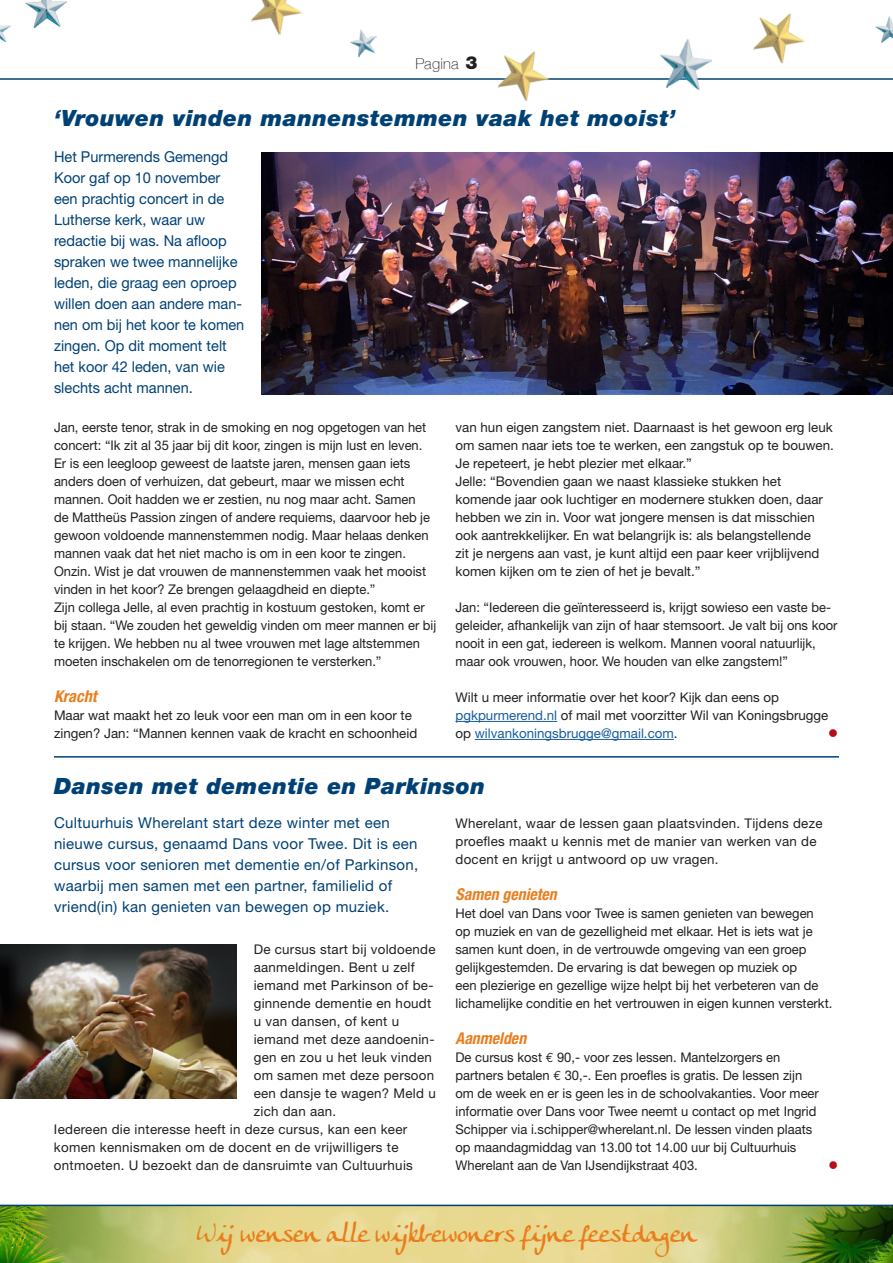
<style>
.page{position:relative;width:893px;height:1263px;background:#fff}
.page>*{position:absolute;margin:0;border:0;box-sizing:border-box;transform-origin:0 0}
.t1{font:25.35px "Anke Calligraphic FG";letter-spacing:.02em;color:#ea7e1d}
.t2{font:italic 900 22.5px "Helvetica Neue";letter-spacing:.02em;color:#004175}
.t3{font:italic 700 condensed 16.35px "Helvetica Neue";color:#ea7e1d}
.t4{font:15px/21px "Helvetica Neue";color:#004175}
.t5{font:15px/21px "Helvetica Neue";letter-spacing:.02em;color:#004175}
.t6{font:100 15px "Helvetica Neue";letter-spacing:.02em;color:#231f20}
.t7{font:13.35px/18px "Helvetica Neue";color:#231f20}
.t8{font:13.35px/18px "Helvetica Neue";letter-spacing:.02em;color:#231f20}
.t9{font:13.35px "Wingdings";color:#b50e1a}
.s1{font-weight:900;font-size:18px}
.s2{color:#175d9e}
.s3{font-family:"Euro Mono"}
</style>
<div class="page">
<img style="left:0;top:1206px;width:893px;height:57px">
<hr style="left:0;top:78px;width:893px;height:2px;background:#004175">
<hr style="left:0;top:1205px;width:893px;height:1px;background:#004175">
<img style="left:350px;top:29px;width:27px;height:29px">
<img style="left:876px;top:16px;width:17px;height:27px">
<img style="left:26px;top:0;width:40px;height:27px">
<img style="left:656px;top:39px;width:58px;height:52px">
<img style="left:251px;top:0;width:52px;height:35px">
<img style="left:488px;top:51px;width:70px;height:50px">
<img style="left:753px;top:13px;width:52px;height:51px">
<img style="left:0;top:25px;width:10px;height:17px">
<img style="left:261px;top:152px;width:632px;height:242px">
<hr style="left:455px;top:721px;width:102px;height:1px;background:#175d9e">
<hr style="left:475px;top:739px;width:199px;height:1px;background:#175d9e">
<img style="left:0;top:944px;width:237px;height:154px">
<hr style="left:54px;top:756px;width:785px;height:2px;background:#004175">
<p class="t6" style="left:415px;top:52px;width:63px">Pagina <span class="s1">3</span></p>
<h2 class="t2" style="left:54px;top:104px;width:623px">‘Vrouwen vinden mannenstemmen vaak het mooist’</h2>
<p class="t4" style="left:54px;top:146px;width:192px">Het Purmerends Gemengd<br>Koor gaf op 10 november een prachtig concert in de<br>Lutherse kerk, waar uw redactie bij was. Na afloop spraken we twee mannelijke leden, die graag een oproep willen doen aan andere man&shy;nen om bij het koor te komen zingen. Op dit moment telt het koor 42 leden, van wie slechts acht mannen.</p>
<p class="t7" style="left:54px;top:418px;width:384px">Jan, eerste tenor, strak in de smoking en nog opgetogen van het concert: “Ik zit al 35 jaar bij dit koor, zingen is mijn lust en leven.<br>Er is een leegloop geweest de laatste jaren, mensen gaan iets anders doen of verhuizen, dat gebeurt, maar we missen echt mannen. Ooit hadden we er zestien, nu nog maar acht. Samen<br>de Mattheüs Passion zingen of andere requiems, daarvoor heb je gewoon voldoende mannenstemmen nodig. Maar helaas denken mannen vaak dat het niet macho is om in een koor te zingen.<br>Onzin. Wist je dat vrouwen de mannenstemmen vaak het mooist vinden in het koor? Ze brengen gelaagdheid en diepte.”<br>Zijn collega Jelle, al even prachtig in kostuum gestoken, komt er bij staan. “We zouden het geweldig vinden om meer mannen er bij te krijgen. We hebben nu al twee vrouwen met lage altstemmen moeten inschakelen om de tenorregionen te versterken.”</p>
<p class="t3" style="left:54px;top:686px;width:44px">Kracht</p>
<p class="t7" style="left:54px;top:706px;width:365px">Maar wat maakt het zo leuk voor een man om in een koor te zingen? Jan: “Mannen kennen vaak de kracht en schoonheid</p>
<p class="t7" style="left:455px;top:418px;width:380px">van hun eigen zangstem niet. Daarnaast is het gewoon erg leuk om samen naar iets toe te werken, een zangstuk op te bouwen.<br>Je repeteert, je hebt plezier met elkaar.”<br>Jelle: “Bovendien gaan we naast klassieke stukken het komende jaar ook luchtiger en modernere stukken doen, daar hebben we zin in. Voor wat jongere mensen is dat misschien ook aantrekkelijker. En wat belangrijk is: als belangstellende<br>zit je nergens aan vast, je kunt altijd een paar keer vrijblijvend komen kijken om te zien of het je bevalt.”</p>
<p class="t7" style="left:455px;top:598px;width:384px">Jan: “Iedereen die geïnteresseerd is, krijgt sowieso een vaste be&shy;geleider, afhankelijk van zijn of haar stemsoort. Je valt bij ons koor nooit in een gat, iedereen is welkom. Mannen vooral natuurlijk, maar ook vrouwen, hoor. We houden van elke zangstem!”</p>
<p class="t7" style="left:455px;top:688px;width:374px">Wilt u meer informatie over het koor? Kijk dan eens op <span class="s2">pgkpurmerend.nl</span> of mail met voorzitter Wil van Koningsbrugge op <span class="s2">wilvankoningsbrugge@gmail.com</span>.</p>
<p class="t9" style="left:828px;top:726px;width:11px">●</p>
<h2 class="t2" style="left:54px;top:772px;width:433px">Dansen met dementie en Parkinson</h2>
<p class="t5" style="left:54px;top:812px;width:366px">Cultuurhuis Wherelant start deze winter met een nieuwe cursus, genaamd Dans voor Twee. Dit is een cursus voor senioren met dementie en/of Parkinson, waarbij men samen met een partner, familielid of vriend(in) kan genieten van bewegen op muziek.</p>
<p class="t8" style="left:254px;top:940px;width:183px">De cursus start bij voldoende</p>
<p class="t8" style="left:254px;top:958px;width:162px">aanmeldingen. Bent u zelf</p>
<p class="t8" style="left:254px;top:976px;width:181px">iemand met Parkinson of be-</p>
<p class="t8" style="left:254px;top:994px;width:179px">ginnende dementie en houdt</p>
<p class="t8" style="left:254px;top:1012px;width:147px">u van dansen, of kent u</p>
<p class="t8" style="left:254px;top:1030px;width:182px">iemand met deze aandoenin-</p>
<p class="t8" style="left:254px;top:1048px;width:180px">gen en zou u het leuk vinden</p>
<p class="t8" style="left:254px;top:1066px;width:182px">om samen met deze persoon</p>
<p class="t8" style="left:254px;top:1084px;width:184px">een dansje te wagen? Meld u</p>
<p class="t8" style="left:254px;top:1102px;width:84px">zich dan aan.</p>
<p class="t8" style="left:54px;top:1120px;width:355px">Iedereen die interesse heeft in deze cursus, kan een keer</p>
<p class="t8" style="left:54px;top:1138px;width:346px">komen kennismaken om de docent en de vrijwilligers te</p>
<p class="t8" style="left:54px;top:1156px;width:360px">ontmoeten. U bezoekt dan de dansruimte van Cultuurhuis</p>
<p class="t8" style="left:455px;top:814px;width:369px">Wherelant, waar de lessen gaan plaatsvinden. Tijdens deze proefles maakt u kennis met de manier van werken van de docent en krijgt u antwoord op uw vragen.</p>
<p class="t3" style="left:455px;top:884px;width:103px">Samen genieten</p>
<p class="t7" style="left:455px;top:904px;width:378px">Het doel van Dans voor Twee is samen genieten van bewegen<br>op muziek en van de gezelligheid met elkaar. Het is iets wat je samen kunt doen, in de vertrouwde omgeving van een groep gelijkgestemden. De ervaring is dat bewegen op muziek op<br>een plezierige en gezellige wijze helpt bij het verbeteren van de lichamelijke conditie en het vertrouwen in eigen kunnen versterkt.</p>
<p class="t3" style="left:455px;top:1028px;width:72px">Aanmelden</p>
<p class="t7" style="left:455px;top:1048px;width:365px">De cursus kost <span class="s3">€</span> 90,- voor zes lessen. Mantelzorgers en partners betalen <span class="s3">€</span> 30,-. Een proefles is gratis. De lessen zijn om de week en er is geen les in de schoolvakanties. Voor meer informatie over Dans voor Twee neemt u contact op met Ingrid Schipper via i.schipper@wherelant.nl. De lessen vinden plaats op maandagmiddag van 13.00 tot 14.00 uur bij Cultuurhuis Wherelant aan de Van IJsendijkstraat 403.</p>
<p class="t9" style="left:828px;top:1158px;width:11px">●</p>
<h1 class="t1" style="left:197px;top:1218px;width:501px">Wij wensen alle wijkbewoners fijne feestdagen</h1>
</div>
